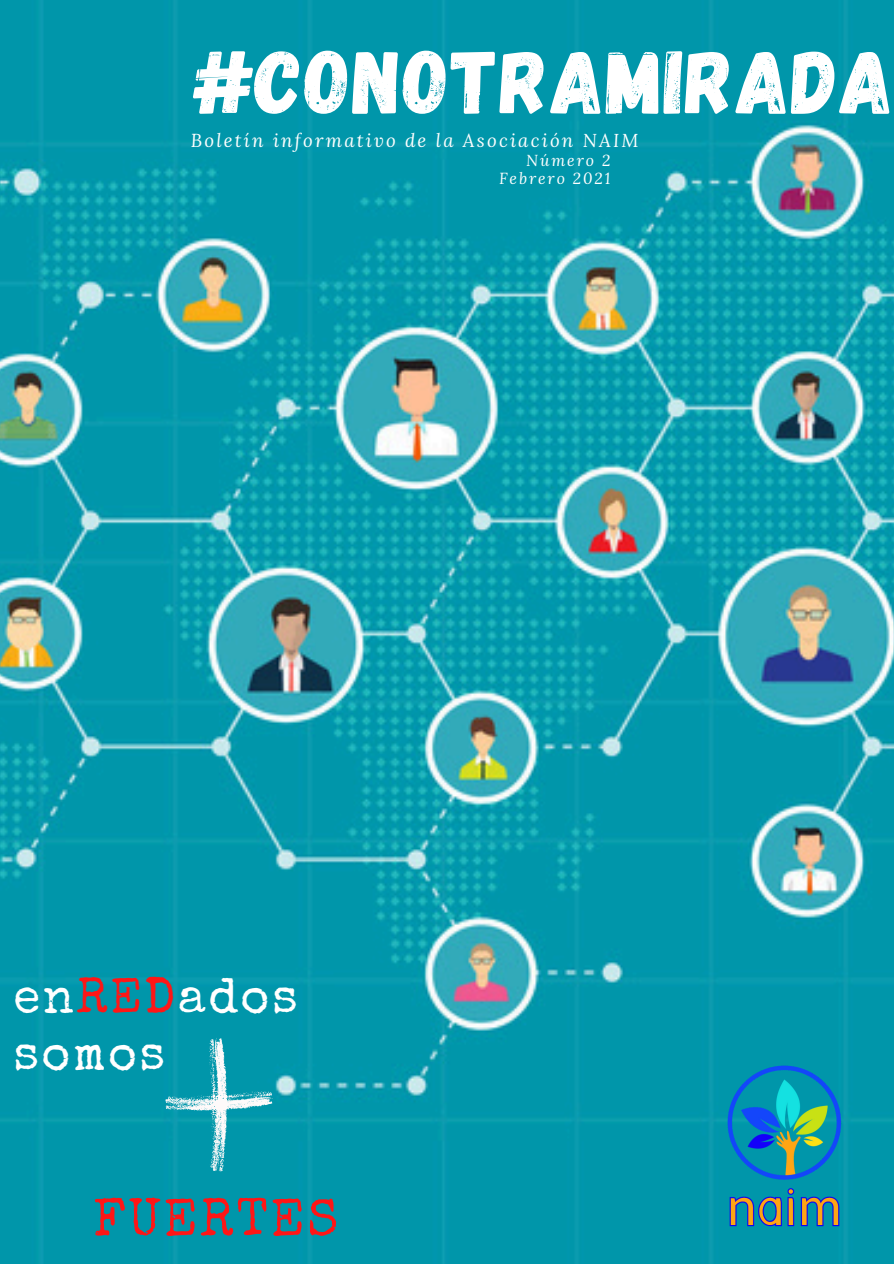
<style>
.page{position:relative;width:894px;height:1264px;background:#fff}
.page>*{position:absolute;margin:0;border:0;box-sizing:border-box;transform-origin:0 0}
.t1{font:89.25px "Gagalin";letter-spacing:.02em;color:#fff}
.t2{font:52.95px "Special Elite";letter-spacing:.05em;color:#ff1616}
.t3{font:49.5px/56.7px "Special Elite";letter-spacing:.05em;color:#fff}
.t4{font:italic 18.6px "Lora";letter-spacing:.12em;color:#fff}
.t5{font:italic 15.9px "Lora";letter-spacing:.12em;color:#fff}
.s1{color:#ff1616}
</style>
<div class="page">
<img style="left:0;top:0;width:893px;height:1263px">
<img style="left:675px;top:1037px;width:218px;height:219px">
<svg style="left:165px;top:1037px;width:108px;height:134px;background:#24a4b5"></svg>
<h4 class="t1" style="left:193px;top:24px;width:701px">#CONOTRAMIRADA</h4>
<p class="t4" style="left:191px;top:128px;width:449px">Boletín informativo de la Asociación NAIM</p>
<p class="t5" style="left:526px;top:149px;width:86px">Número 2</p>
<h3 class="t5" style="left:499px;top:167px;width:113px">Febrero 2021</h3>
<h1 class="t3" style="left:13px;top:973px;width:286px">en<span class="s1">RED</span>ados somos</h1>
<p class="t2" style="left:93px;top:1197px;width:246px">FUERTES</p>
</div>
